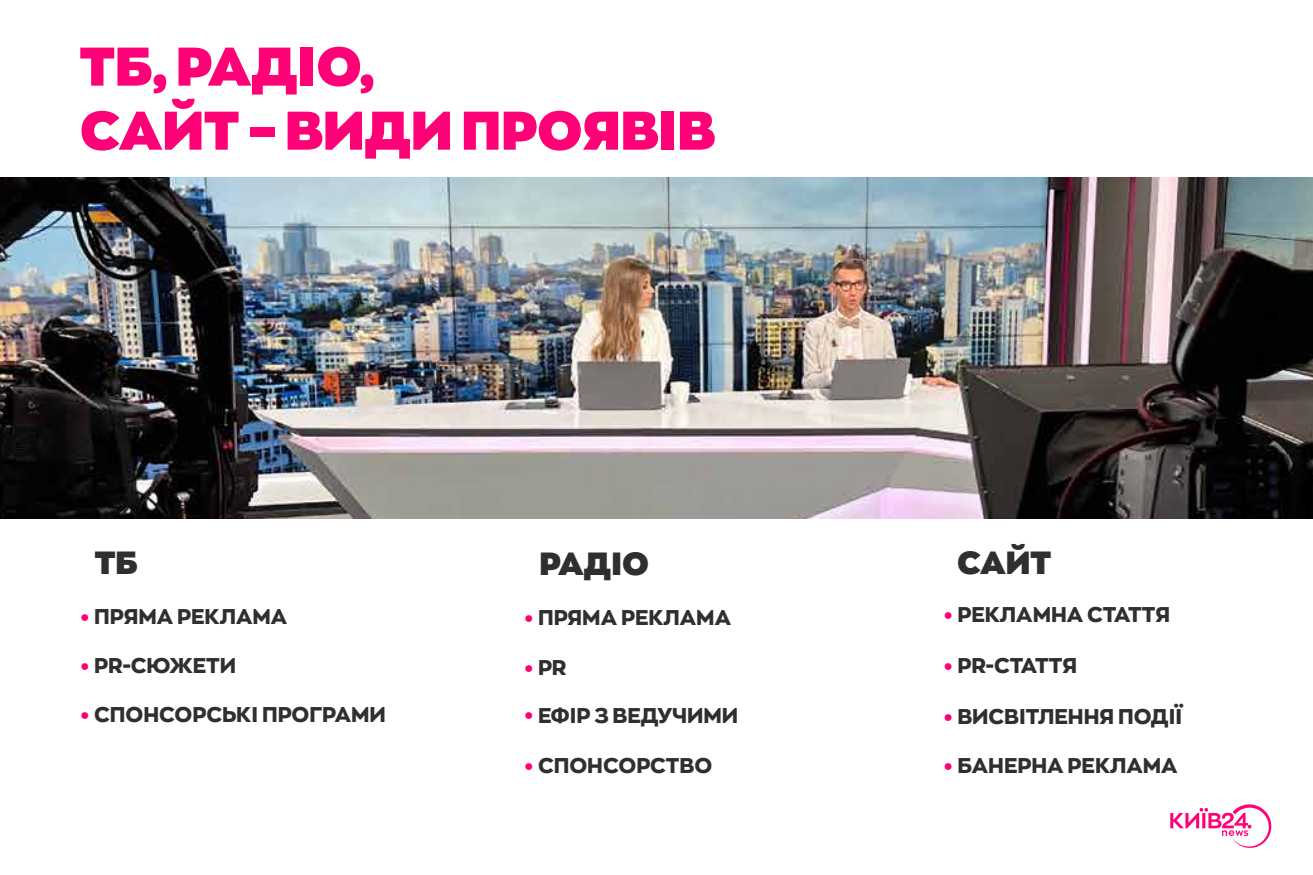
<style>
.page{position:relative;width:1313px;height:875px;background:#fff}
.page>*{position:absolute;margin:0;border:0;box-sizing:border-box;transform-origin:0 0}
.t1{font:900 53.38px/64px "Zona Pro";color:#f07}
.t2{font:900 31.5px "Zona Pro";color:#2f2f2f}
.t3{font:800 21px "Zona Pro";color:#2f2f2f}
.s1{font-family:"Arial";font-weight:400;font-size:15.75px;color:#f07}
</style>
<div class="page">
<img style="left:0;top:177px;width:1312px;height:341px">
<svg style="left:1170px;top:804px;width:101px;height:44px"></svg>
<h1 class="t1" style="left:80px;top:33px;width:637px">ТБ, РАДІО,<br>САЙТ – ВИДИ ПРОЯВІВ</h1>
<h2 class="t2" style="left:95px;top:541px;width:44px">ТБ</h2>
<p class="t3" style="left:80px;top:602px;width:208px"><span class="s1">●</span> ПРЯМА РЕКЛАМА</p>
<p class="t3" style="left:80px;top:651px;width:157px"><span class="s1">●</span> PR-СЮЖЕТИ</p>
<p class="t3" style="left:80px;top:700px;width:307px"><span class="s1">●</span> СПОНСОРСЬКІ ПРОГРАМИ</p>
<h2 class="t2" style="left:539px;top:541px;width:111px">РАДІО</h2>
<p class="t3" style="left:524px;top:604px;width:208px"><span class="s1">●</span> ПРЯМА РЕКЛАМА</p>
<p class="t3" style="left:524px;top:653px;width:44px"><span class="s1">●</span> PR</p>
<p class="t3" style="left:524px;top:701px;width:216px"><span class="s1">●</span> ЕФІР З ВЕДУЧИМИ</p>
<h2 class="t2" style="left:957px;top:541px;width:96px">САЙТ</h2>
<p class="t3" style="left:943px;top:600px;width:228px"><span class="s1">●</span> РЕКЛАМНА СТАТТЯ</p>
<p class="t3" style="left:943px;top:651px;width:135px"><span class="s1">●</span> PR-СТАТТЯ</p>
<p class="t3" style="left:943px;top:702px;width:240px"><span class="s1">●</span> ВИСВІТЛЕННЯ ПОДІЇ</p>
<p class="t3" style="left:524px;top:752px;width:190px"><span class="s1">●</span> СПОНСОРСТВО</p>
<p class="t3" style="left:943px;top:751px;width:235px"><span class="s1">●</span> БАНЕРНА РЕКЛАМА</p>
</div>
